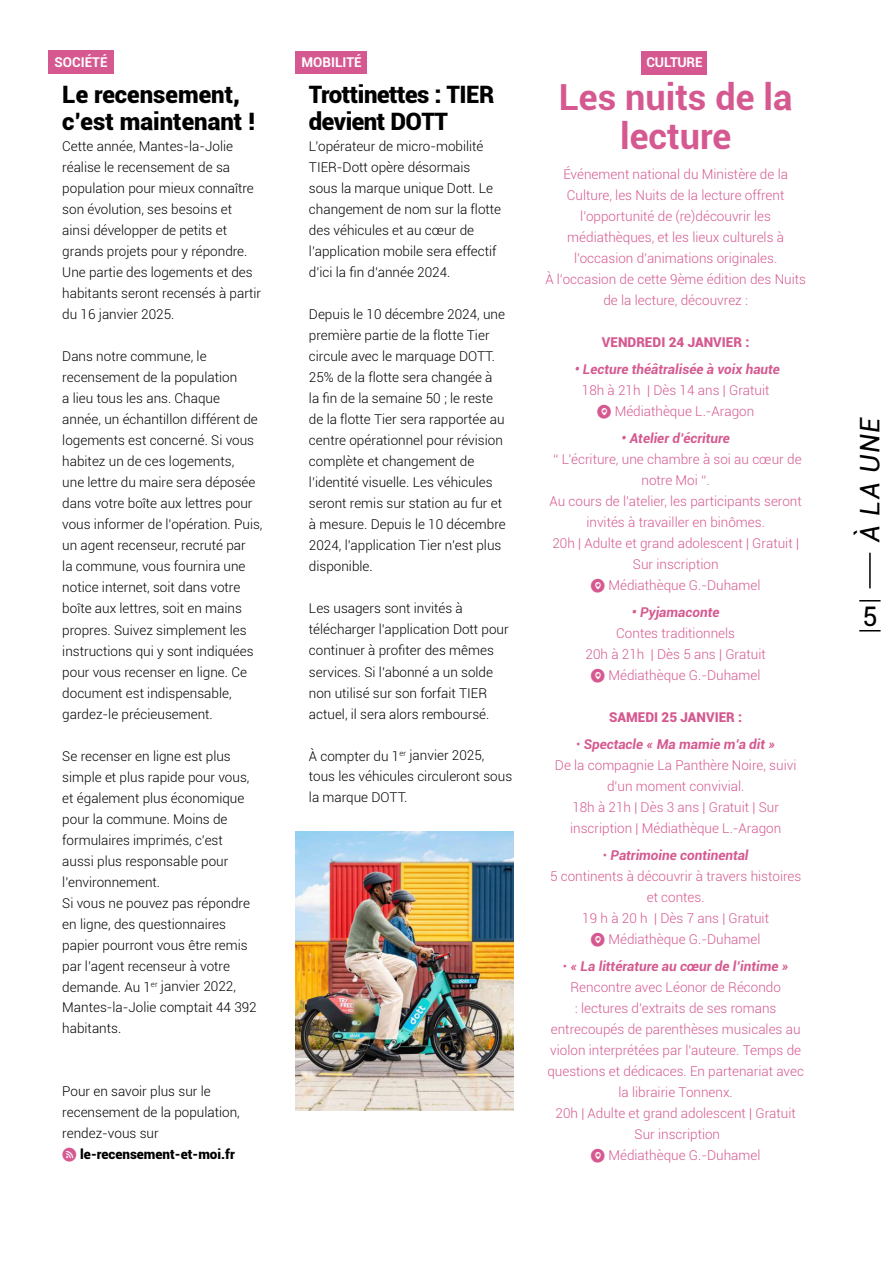
<style>
.page{position:relative;width:893px;height:1263px;background:#fff}
.page>*{position:absolute;margin:0;border:0;box-sizing:border-box;transform-origin:0 0}
.t1{font:700 36px/39px "Roboto";color:#d55990;text-align:center}
.t2{font:italic 27px "Roboto";color:#000}
.t3{font:27px "Roboto";color:#000}
.t4{font:900 24px/27px "Roboto";letter-spacing:-.015em;color:#000}
.t5{font:300 13.5px/21px "Roboto";color:#000}
.t6{font:300 13.5px/21px "Roboto";color:#d55990;text-align:center}
.t7{font:italic 700 13.5px "Roboto";color:#d55990}
.t8{font:900 13.5px "Roboto";color:#d55990}
.t9{font:700 13.5px "Roboto";color:#fff}
.s1{font-family:"Social Media Circled";font-weight:400;font-size:13.65px;color:#d55990}
.s2{font-weight:900}
.s3{font-family:"Social Media Circled";font-weight:400}
.s4{font-weight:700;font-style:italic}
</style>
<div class="page">
<svg style="left:859px;top:630px;width:21px;height:1px"></svg>
<svg style="left:859px;top:600px;width:21px;height:1px"></svg>
<hr style="left:869px;top:553px;width:2px;height:35px;background:#000">
<div style="left:48px;top:51px;width:66px;height:23px;background:#d55990"></div>
<div style="left:641px;top:51px;width:66px;height:23px;background:#d55990"></div>
<div style="left:295px;top:51px;width:72px;height:23px;background:#d55990"></div>
<img style="left:295px;top:831px;width:218px;height:279px">
<p class="t9" style="left:55px;top:53px;width:54px">SOCIÉTÉ</p>
<p class="t9" style="left:301px;top:53px;width:62px">MOBILITÉ</p>
<p class="t9" style="left:647px;top:53px;width:57px">CULTURE</p>
<h3 class="t4" style="left:62px;top:80px;width:194px">Le recensement, c’est maintenant !</h3>
<p class="t5" style="left:62px;top:136px;width:200px">Cette année, Mantes-la-Jolie réalise le recensement de sa population pour mieux connaître son évolution, ses besoins et ainsi développer de petits et grands projets pour y répondre.<br>Une partie des logements et des habitants seront recensés à partir du 16 janvier 2025.</p>
<p class="t5" style="left:62px;top:346px;width:202px">Dans notre commune, le recensement de la population<br>a lieu tous les ans. Chaque<br>année, un échantillon différent de logements est concerné. Si vous habitez un de ces logements,<br>une lettre du maire sera déposée dans votre boîte aux lettres pour vous informer de l’opération. Puis, un agent recenseur, recruté par<br>la commune, vous fournira une notice internet, soit dans votre boîte aux lettres, soit en mains propres. Suivez simplement les instructions qui y sont indiquées pour vous recenser en ligne. Ce document est indispensable, gardez-le précieusement.</p>
<p class="t5" style="left:62px;top:745px;width:196px">Se recenser en ligne est plus simple et plus rapide pour vous, et également plus économique pour la commune. Moins de formulaires imprimés, c’est aussi plus responsable pour l’environnement.<br>Si vous ne pouvez pas répondre en ligne, des questionnaires papier pourront vous être remis par l’agent recenseur à votre demande. Au 1<sup>er</sup> janvier 2022,<br>Mantes-la-Jolie comptait 44 392 habitants.</p>
<p class="t5" style="left:62px;top:1081px;width:179px">Pour en savoir plus sur le recensement de la population, rendez-vous sur<br><span class="s1">Z</span> <span class="s2">le-recensement-et-moi.fr</span></p>
<h3 class="t4" style="left:309px;top:80px;width:187px">Trottinettes : TIER devient DOTT</h3>
<p class="t5" style="left:309px;top:136px;width:194px">L’opérateur de micro-mobilité<br>TIER-Dott opère désormais sous la marque unique Dott. Le changement de nom sur la flotte des véhicules et au cœur de l’application mobile sera effectif d’ici la fin d’année 2024.</p>
<p class="t5" style="left:309px;top:304px;width:198px">Depuis le 10 décembre 2024, une première partie de la flotte Tier circule avec le marquage DOTT.<br>25% de la flotte sera changée à la fin de la semaine 50 ; le reste de la flotte Tier sera rapportée au centre opérationnel pour révision complète et changement de l’identité visuelle. Les véhicules seront remis sur station au fur et à mesure. Depuis le 10 décembre<br>2024, l’application Tier n’est plus disponible.</p>
<p class="t5" style="left:309px;top:598px;width:201px">Les usagers sont invités à télécharger l’application Dott pour continuer à profiter des mêmes services. Si l’abonné a un solde non utilisé sur son forfait TIER actuel, il sera alors remboursé.</p>
<p class="t5" style="left:309px;top:745px;width:205px">À compter du 1<sup>er</sup> janvier 2025, tous les véhicules circuleront sous la marque DOTT.</p>
<h1 class="t1" style="left:559px;top:76px;width:235px">Les nuits de la lecture</h1>
<p class="t6" style="left:545px;top:163px;width:262px">Événement national du Ministère de la Culture, les Nuits de la lecture offrent l’opportunité de (re)découvrir les médiathèques, et les lieux culturels à l’occasion d’animations originales.<br>À l’occasion de cette 9ème édition des Nuits de la lecture, découvrez :</p>
<p class="t8" style="left:602px;top:332px;width:149px">VENDREDI 24 JANVIER :</p>
<p class="t7" style="left:575px;top:359px;width:207px">• Lecture théâtralisée à voix haute</p>
<p class="t6" style="left:582px;top:379px;width:189px">18h à 21h | Dès 14 ans | Gratuit<br><span class="s3">O</span> Médiathèque L.-Aragon</p>
<p class="t7" style="left:622px;top:428px;width:110px">• Atelier d’écriture</p>
<p class="t6" style="left:550px;top:448px;width:254px">‘‘ L’écriture, une chambre à soi au cœur de notre Moi ‘‘.<br>Au cours de l’atelier, les participants seront invités à travailler en binômes.<br>20h | Adulte et grand adolescent | Gratuit |<br>Sur inscription<br><span class="s3">O</span> Médiathèque G.-Duhamel</p>
<p class="t7" style="left:632px;top:602px;width:89px">• Pyjamaconte</p>
<p class="t6" style="left:586px;top:622px;width:182px">Contes traditionnels<br>20h à 21h | Dès 5 ans | Gratuit<br><span class="s3">O</span> Médiathèque G.-Duhamel</p>
<p class="t8" style="left:609px;top:707px;width:135px">SAMEDI 25 JANVIER :</p>
<p class="t6" style="left:555px;top:733px;width:243px">• <span class="s4">Spectacle « Ma mamie m’a dit »<br></span>De la compagnie La Panthère Noire, suivi d’un moment convivial.<br>18h à 21h | Dès 3 ans | Gratuit | Sur inscription | Médiathèque L.-Aragon</p>
<p class="t6" style="left:550px;top:844px;width:253px">• <span class="s4">Patrimoine continental<br></span>5 continents à découvrir à travers histoires et contes.<br>19 h à 20 h | Dès 7 ans | Gratuit<br><span class="s3">O</span> Médiathèque G.-Duhamel</p>
<p class="t6" style="left:547px;top:955px;width:258px">• <span class="s4">« La littérature au cœur de l’intime » </span>Rencontre avec Léonor de Récondo<br>: lectures d’extraits de ses romans entrecoupés de parenthèses musicales au violon interprétées par l’auteure. Temps de questions et dédicaces. En partenariat avec la librairie Tonnenx.<br>20h | Adulte et grand adolescent | Gratuit Sur inscription<br><span class="s3">O</span> Médiathèque G.-Duhamel</p>
<h2 class="t2" style="left:851px;top:542px;width:127px;rotate:-90deg">À LA UNE</h2>
<h2 class="t3" style="left:862px;top:597px;width:17px">5</h2>
</div>
